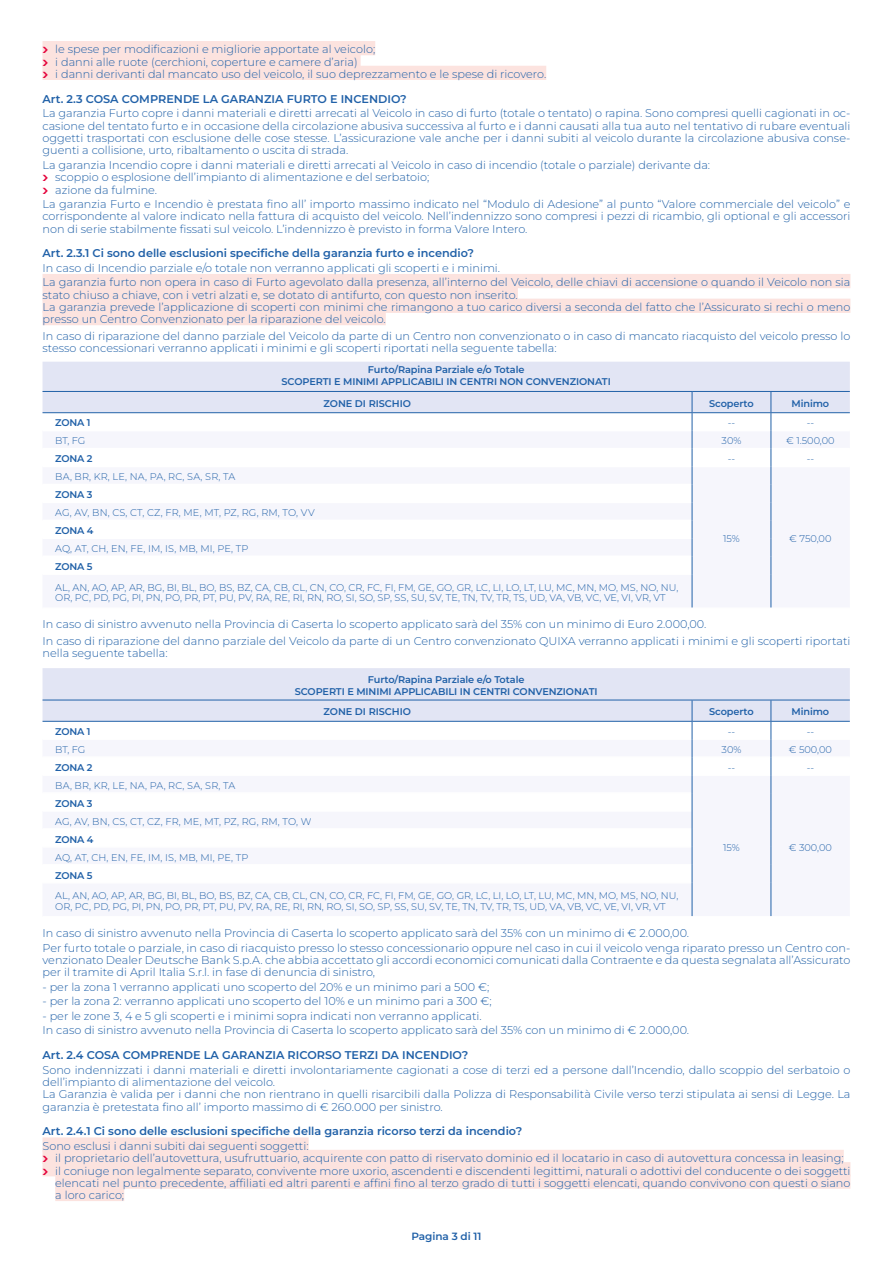
<style>
.page{position:relative;width:893px;height:1263px;background:#fff}
.page>*{position:absolute;margin:0;border:0;box-sizing:border-box;transform-origin:0 0}
.t1{font:300 11.25px/12.3px "Montserrat";color:#2161a8}
.t2{font:600 11.25px "Montserrat";color:#2161a8}
.t3{font:600 10.5px "Montserrat";letter-spacing:-.005em;color:#2161a8}
.t4{font:300 9.75px/10.5px "Montserrat";color:#2161a8}
.t5{font:600 9.75px/12px "Montserrat";letter-spacing:-.01em;color:#2161a8;text-align:center}
</style>
<div class="page">
<div style="left:43px;top:41px;width:332px;height:14px;background:#fce3df"></div>
<div style="left:43px;top:53px;width:318px;height:15px;background:#fce3df"></div>
<div style="left:43px;top:66px;width:503px;height:14px;background:#fce3df"></div>
<div style="left:43px;top:274px;width:807px;height:14px;background:#fce3df"></div>
<div style="left:43px;top:286px;width:475px;height:15px;background:#fce3df"></div>
<div style="left:43px;top:299px;width:807px;height:14px;background:#fce3df"></div>
<div style="left:43px;top:311px;width:343px;height:14px;background:#fce3df"></div>
<div style="left:43px;top:1137px;width:266px;height:15px;background:#fce3df"></div>
<div style="left:43px;top:1150px;width:801px;height:14px;background:#fce3df"></div>
<div style="left:43px;top:1162px;width:807px;height:14px;background:#fce3df"></div>
<div style="left:55px;top:1174px;width:795px;height:15px;background:#fce3df"></div>
<div style="left:55px;top:1187px;width:69px;height:14px;background:#fce3df"></div>
<hr style="left:771px;top:574px;width:1px;height:33px;background:#2161a8">
<svg style="left:43px;top:362px;width:807px;height:212px"></svg>
<hr style="left:692px;top:574px;width:1px;height:33px;background:#2161a8">
<hr style="left:771px;top:883px;width:1px;height:33px;background:#2161a8">
<svg style="left:43px;top:668px;width:807px;height:215px"></svg>
<hr style="left:692px;top:883px;width:1px;height:33px;background:#2161a8">
<p class="t1" style="left:55px;top:43px;width:492px">le spese per modificazioni e migliorie apportate al veicolo;<br>i danni alle ruote (cerchioni, coperture e camere d’aria)<br>i danni derivanti dal mancato uso del veicolo, il suo deprezzamento e le spese di ricovero.</p>
<p class="t2" style="left:43px;top:91px;width:366px">Art. 2.3 COSA COMPRENDE LA GARANZIA FURTO E INCENDIO?</p>
<p class="t1" style="left:43px;top:107px;width:809px;text-align:justify">La garanzia Furto copre i danni materiali e diretti arrecati al Veicolo in caso di furto (totale o tentato) o rapina. Sono compresi quelli cagionati in oc&shy;casione del tentato furto e in occasione della circolazione abusiva successiva al furto e i danni causati alla tua auto nel tentativo di rubare eventuali oggetti trasportati con esclusione delle cose stesse. L’assicurazione vale anche per i danni subiti al veicolo durante la circolazione abusiva conse&shy;guenti a collisione, urto, ribaltamento o uscita di strada.</p>
<p class="t1" style="left:55px;top:158px;width:656px;text-indent:-13px">La garanzia Incendio copre i danni materiali e diretti arrecati al Veicolo in caso di incendio (totale o parziale) derivante da: scoppio o esplosione dell’impianto di alimentazione e del serbatoio;<br>azione da fulmine.</p>
<p class="t1" style="left:43px;top:197px;width:809px;text-align:justify">La garanzia Furto e Incendio è prestata fino all’ importo massimo indicato nel “Modulo di Adesione” al punto “Valore commerciale del veicolo” e corrispondente al valore indicato nella fattura di acquisto del veicolo. Nell’indennizzo sono compresi i pezzi di ricambio, gli optional e gli accessori non di serie stabilmente fissati sul veicolo. L’indennizzo è previsto in forma Valore Intero.</p>
<p class="t2" style="left:43px;top:245px;width:433px">Art. 2.3.1 Ci sono delle esclusioni specifiche della garanzia furto e incendio?</p>
<p class="t1" style="left:43px;top:260px;width:809px;line-height:14.4px">In caso di Incendio parziale e/o totale non verranno applicati gli scoperti e i minimi.<br>La garanzia furto non opera in caso di Furto agevolato dalla presenza, all’interno del Veicolo, delle chiavi di accensione o quando il Veicolo non sia</p>
<p class="t1" style="left:43px;top:288px;width:809px">stato chiuso a chiave, con i vetri alzati e, se dotato di antifurto, con questo non inserito.<br>La garanzia prevede l’applicazione di scoperti con minimi che rimangono a tuo carico diversi a seconda del fatto che l’Assicurato si rechi o meno presso un Centro Convenzionato per la riparazione del veicolo.</p>
<p class="t1" style="left:43px;top:329px;width:809px">In caso di riparazione del danno parziale del Veicolo da parte di un Centro non convenzionato o in caso di mancato riacquisto del veicolo presso lo stesso concessionari verranno applicati i minimi e gli scoperti riportati nella seguente tabella:</p>
<p class="t5" style="left:282px;top:363px;width:331px">Furto/Rapina Parziale e/o Totale<br>SCOPERTI E MINIMI APPLICABILI IN CENTRI NON CONVENZIONATI</p>
<p class="t5" style="left:323px;top:397px;width:89px">ZONE DI RISCHIO</p>
<p class="t5" style="left:709px;top:397px;width:46px">Scoperto</p>
<p class="t5" style="left:791px;top:397px;width:39px">Minimo</p>
<p class="t5" style="left:55px;top:416px;width:37px">ZONA 1</p>
<p class="t4" style="left:728px;top:417px;width:9px">--</p>
<p class="t4" style="left:807px;top:417px;width:9px">--</p>
<p class="t4" style="left:55px;top:435px;width:32px">BT, FG</p>
<p class="t4" style="left:722px;top:435px;width:21px">30%</p>
<p class="t4" style="left:786px;top:435px;width:50px">€ 1.500,00</p>
<p class="t5" style="left:55px;top:452px;width:39px">ZONA 2</p>
<p class="t4" style="left:728px;top:453px;width:9px">--</p>
<p class="t4" style="left:807px;top:453px;width:9px">--</p>
<p class="t4" style="left:55px;top:471px;width:181px">BA, BR, KR, LE, NA, PA, RC, SA, SR, TA</p>
<p class="t5" style="left:55px;top:488px;width:39px">ZONA 3</p>
<p class="t4" style="left:55px;top:507px;width:261px">AG, AV, BN, CS, CT, CZ, FR, ME, MT, PZ, RG, RM, TO, VV</p>
<p class="t5" style="left:55px;top:524px;width:40px">ZONA 4</p>
<p class="t4" style="left:55px;top:543px;width:195px">AQ, AT, CH, EN, FE, IM, IS, MB, MI, PE, TP</p>
<p class="t5" style="left:55px;top:560px;width:39px">ZONA 5</p>
<p class="t4" style="left:55px;top:582px;width:625px">AL, AN, AO, AP, AR, BG, BI, BL, BO, BS, BZ, CA, CB, CL, CN, CO, CR, FC, FI, FM, GE, GO, GR, LC, LI, LO, LT, LU, MC, MN, MO, MS, NO, NU,<br>OR, PC, PD, PG, PI, PN, PO, PR, PT, PU, PV, RA, RE, RI, RN, RO, SI, SO, SP, SS, SU, SV, TE, TN, TV, TR, TS, UD, VA, VB, VC, VE, VI, VR, VT</p>
<p class="t4" style="left:723px;top:533px;width:18px">15%</p>
<p class="t4" style="left:789px;top:533px;width:44px">€ 750,00</p>
<p class="t1" style="left:43px;top:615px;width:809px;line-height:16.6px">In caso di sinistro avvenuto nella Provincia di Caserta lo scoperto applicato sarà del 35% con un minimo di Euro 2.000,00.<br>In caso di riparazione del danno parziale del Veicolo da parte di un Centro convenzionato QUIXA verranno applicati i minimi e gli scoperti riportati</p>
<p class="t1" style="left:43px;top:647px;width:127px">nella seguente tabella:</p>
<p class="t5" style="left:295px;top:673px;width:304px">Furto/Rapina Parziale e/o Totale<br>SCOPERTI E MINIMI APPLICABILI IN CENTRI CONVENZIONATI</p>
<p class="t5" style="left:323px;top:705px;width:89px">ZONE DI RISCHIO</p>
<p class="t5" style="left:709px;top:705px;width:46px">Scoperto</p>
<p class="t5" style="left:791px;top:705px;width:39px">Minimo</p>
<p class="t5" style="left:55px;top:725px;width:37px">ZONA 1</p>
<p class="t4" style="left:728px;top:726px;width:9px">--</p>
<p class="t4" style="left:807px;top:726px;width:9px">--</p>
<p class="t4" style="left:55px;top:744px;width:32px">BT, FG</p>
<p class="t4" style="left:722px;top:744px;width:21px">30%</p>
<p class="t4" style="left:789px;top:744px;width:45px">€ 500,00</p>
<p class="t5" style="left:55px;top:761px;width:39px">ZONA 2</p>
<p class="t4" style="left:728px;top:762px;width:9px">--</p>
<p class="t4" style="left:807px;top:762px;width:9px">--</p>
<p class="t4" style="left:55px;top:780px;width:181px">BA, BR, KR, LE, NA, PA, RC, SA, SR, TA</p>
<p class="t5" style="left:55px;top:797px;width:39px">ZONA 3</p>
<p class="t4" style="left:55px;top:816px;width:258px">AG, AV, BN, CS, CT, CZ, FR, ME, MT, PZ, RG, RM, TO, W</p>
<p class="t5" style="left:55px;top:833px;width:40px">ZONA 4</p>
<p class="t4" style="left:55px;top:851px;width:195px">AQ, AT, CH, EN, FE, IM, IS, MB, MI, PE, TP</p>
<p class="t5" style="left:55px;top:869px;width:39px">ZONA 5</p>
<p class="t4" style="left:55px;top:890px;width:625px">AL, AN, AO, AP, AR, BG, BI, BL, BO, BS, BZ, CA, CB, CL, CN, CO, CR, FC, FI, FM, GE, GO, GR, LC, LI, LO, LT, LU, MC, MN, MO, MS, NO, NU,<br>OR, PC, PD, PG, PI, PN, PO, PR, PT, PU, PV, RA, RE, RI, RN, RO, SI, SO, SP, SS, SU, SV, TE, TN, TV, TR, TS, UD, VA, VB, VC, VE, VI, VR, VT</p>
<p class="t4" style="left:723px;top:842px;width:18px">15%</p>
<p class="t4" style="left:789px;top:842px;width:45px">€ 300,00</p>
<p class="t1" style="left:43px;top:926px;width:809px;line-height:14.4px">In caso di sinistro avvenuto nella Provincia di Caserta lo scoperto applicato sarà del 35% con un minimo di € 2.000,00.<br>Per furto totale o parziale, in caso di riacquisto presso lo stesso concessionario oppure nel caso in cui il veicolo venga riparato presso un Centro con-</p>
<p class="t1" style="left:43px;top:954px;width:809px">venzionato Dealer Deutsche Bank S.p.A. che abbia accettato gli accordi economici comunicati dalla Contraente e da questa segnalata all’Assicurato per il tramite di April Italia S.r.l. in fase di denuncia di sinistro,</p>
<p class="t1" style="left:43px;top:980px;width:448px">- per la zona 1 verranno applicati uno scoperto del 20% e un minimo pari a 500 €;</p>
<p class="t1" style="left:43px;top:995px;width:451px">- per la zona 2: verranno applicati uno scoperto del 10% e un minimo pari a 300 €;</p>
<p class="t1" style="left:43px;top:1008px;width:648px;line-height:14.4px">- per le zone 3, 4 e 5 gli scoperti e i minimi sopra indicati non verranno applicati.<br>In caso di sinistro avvenuto nella Provincia di Caserta lo scoperto applicato sarà del 35% con un minimo di € 2.000,00.</p>
<p class="t2" style="left:43px;top:1047px;width:427px">Art. 2.4 COSA COMPRENDE LA GARANZIA RICORSO TERZI DA INCENDIO?</p>
<p class="t1" style="left:43px;top:1063px;width:809px">Sono indennizzati i danni materiali e diretti involontariamente cagionati a cose di terzi ed a persone dall’Incendio, dallo scoppio del serbatoio o dell’impianto di alimentazione del veicolo.<br>La Garanzia è valida per i danni che non rientrano in quelli risarcibili dalla Polizza di Responsabilità Civile verso terzi stipulata ai sensi di Legge. La garanzia è pretestata fino all’ importo massimo di € 260.000 per sinistro.</p>
<p class="t2" style="left:43px;top:1123px;width:481px">Art. 2.4.1 Ci sono delle esclusioni specifiche della garanzia ricorso terzi da incendio?</p>
<p class="t1" style="left:55px;top:1139px;width:797px;text-indent:-13px">Sono esclusi i danni subiti dai seguenti soggetti:<br>il proprietario dell’autovettura, usufruttuario, acquirente con patto di riservato dominio ed il locatario in caso di autovettura concessa in leasing; il coniuge non legalmente separato, convivente more uxorio, ascendenti e discendenti legittimi, naturali o adottivi del conducente o dei soggetti elencati nel punto precedente, affiliati ed altri parenti e affini fino al terzo grado di tutti i soggetti elencati, quando convivono con questi o siano a loro carico;</p>
<p class="t3" style="left:411px;top:1229px;width:72px">Pagina 3 di 11</p>
</div>
